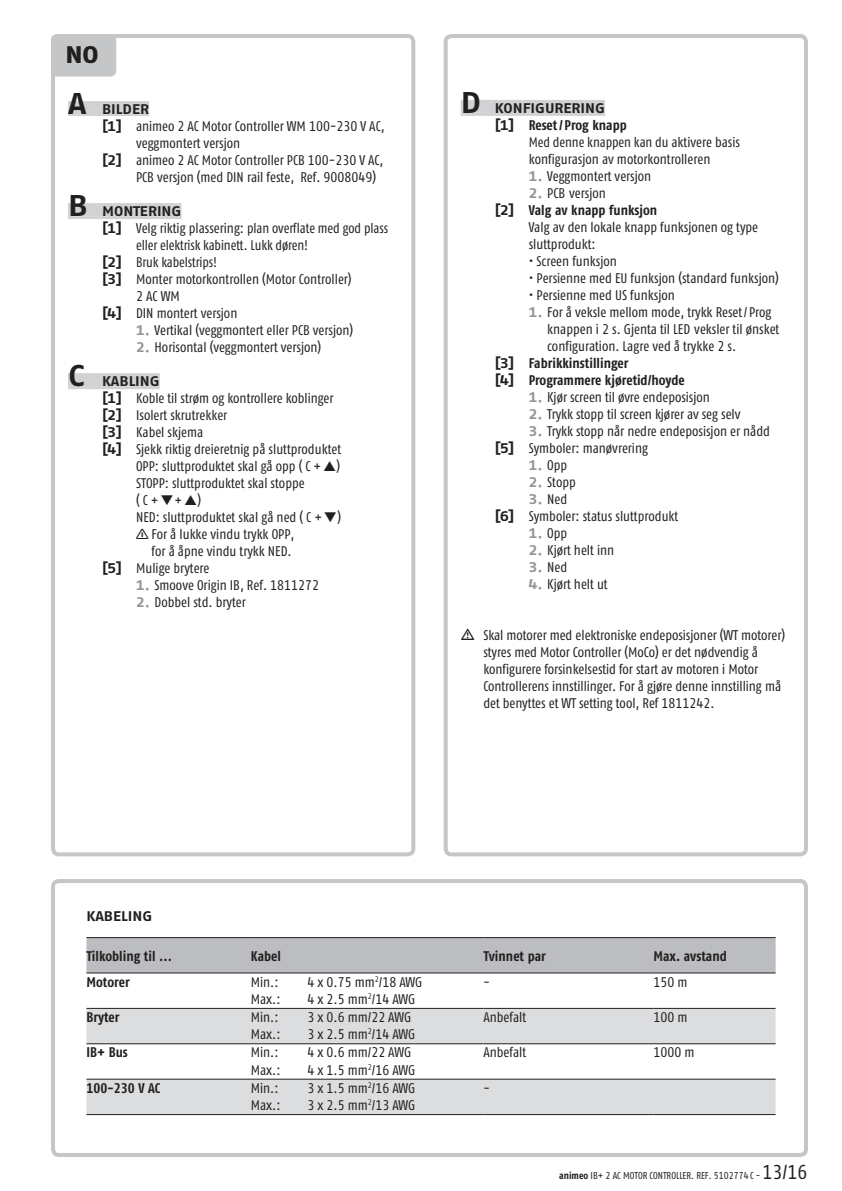
<style>
.page{position:relative;width:842px;height:1191px;background:#fff}
.page>*{position:absolute;margin:0;border:0;box-sizing:border-box;transform-origin:0 0}
.t1{font:24px "Fago Ex Exb Tf";color:#231f20}
.t2{font:14px/17px "Fago Co Regular Tf";color:#231f20}
.t3{font:14px "Fago Co Bold Tf";color:#231f20}
.t4{font:14px "Fago Ex Bold Tf";color:#231f20}
.t5{font:10px "Fago Co Regular Tf";color:#231f20}
.s1{font-size:30px}
.s2{font-family:"Fago Ex Bold Tf"}
.s3{font-family:"Fago Ex Bold Tf";color:#939598}
.s4{font-family:"Fago Co Bold Tf"}
.s5{font-size:20px}
</style>
<div class="page">
<div style="left:51px;top:34px;width:364px;height:822px;border:4px solid #c5c6c8;border-radius:6px"></div>
<div style="left:444px;top:34px;width:364px;height:822px;border:4px solid #c5c6c8;border-radius:6px"></div>
<div style="left:51px;top:879px;width:757px;height:278px;border:4px solid #c5c6c8;border-radius:6px"></div>
<div style="left:68px;top:101px;width:81px;height:13px;background:#d1d2d4"></div>
<hr style="left:68px;top:114px;width:81px;height:2px;background:#d1d2d4">
<div style="left:68px;top:203px;width:113px;height:13px;background:#d1d2d4"></div>
<hr style="left:68px;top:216px;width:113px;height:3px;background:#d1d2d4">
<div style="left:68px;top:373px;width:92px;height:13px;background:#d1d2d4"></div>
<hr style="left:68px;top:386px;width:92px;height:3px;background:#d1d2d4">
<div style="left:461px;top:100px;width:144px;height:13px;background:#d1d2d4"></div>
<hr style="left:461px;top:113px;width:144px;height:3px;background:#d1d2d4">
<div style="left:51px;top:34px;width:65px;height:43px;background:#c5c6c8;border-radius:6px"></div>
<svg style="left:86px;top:938px;width:690px;height:70px"></svg>
<svg style="left:86px;top:1009px;width:690px;height:105px;fill:#dcdddf"></svg>
<hr style="left:86px;top:1078px;width:165px;height:1px;background:#231f20">
<hr style="left:251px;top:1078px;width:232px;height:1px;background:#231f20">
<hr style="left:483px;top:1078px;width:170px;height:1px;background:#231f20">
<hr style="left:653px;top:1078px;width:123px;height:1px;background:#231f20">
<hr style="left:86px;top:1114px;width:165px;height:1px;background:#231f20">
<hr style="left:251px;top:1114px;width:232px;height:1px;background:#231f20">
<hr style="left:483px;top:1114px;width:170px;height:1px;background:#231f20">
<hr style="left:653px;top:1114px;width:123px;height:1px;background:#231f20">
<hr style="left:86px;top:937px;width:165px;height:1px;background:#231f20">
<hr style="left:251px;top:937px;width:232px;height:1px;background:#231f20">
<hr style="left:483px;top:937px;width:170px;height:1px;background:#231f20">
<hr style="left:653px;top:937px;width:123px;height:1px;background:#231f20">
<hr style="left:86px;top:972px;width:165px;height:1px;background:#231f20">
<hr style="left:251px;top:972px;width:232px;height:1px;background:#231f20">
<hr style="left:483px;top:972px;width:170px;height:1px;background:#231f20">
<hr style="left:653px;top:972px;width:123px;height:1px;background:#231f20">
<hr style="left:86px;top:1008px;width:165px;height:1px;background:#231f20">
<hr style="left:251px;top:1008px;width:232px;height:1px;background:#231f20">
<hr style="left:483px;top:1008px;width:170px;height:1px;background:#231f20">
<hr style="left:653px;top:1008px;width:123px;height:1px;background:#231f20">
<hr style="left:86px;top:1043px;width:165px;height:1px;background:#231f20">
<hr style="left:251px;top:1043px;width:232px;height:1px;background:#231f20">
<hr style="left:483px;top:1043px;width:170px;height:1px;background:#231f20">
<hr style="left:653px;top:1043px;width:123px;height:1px;background:#231f20">
<p class="t1" style="left:65px;top:40px;width:35px">NO</p>
<p class="t4" style="left:68px;top:101px;width:83px"><span class="s1">A</span> BILDER</p>
<p class="t2" style="left:136px;top:118px;width:250px;text-indent:-34px"><span class="s2">[1]</span> animeo 2 AC Motor Controller WM 100-230 V AC, veggmontert versjon</p>
<p class="t2" style="left:136px;top:152px;width:249px;text-indent:-34px"><span class="s2">[2]</span> animeo 2 AC Motor Controller PCB 100-230 V AC,<br>PCB versjon (med DIN rail feste, Ref. 9008049)</p>
<p class="t4" style="left:68px;top:203px;width:115px"><span class="s1">B</span> MONTERING</p>
<p class="t2" style="left:136px;top:220px;width:254px;text-indent:-34px"><span class="s2">[1]</span> Velg riktig plassering: plan overflate med god plass eller elektrisk kabinett. Lukk døren!</p>
<p class="t2" style="left:102px;top:254px;width:117px"><span class="s2">[2]</span> Bruk kabelstrips!</p>
<p class="t2" style="left:136px;top:271px;width:217px;text-indent:-34px"><span class="s2">[3]</span> Monter motorkontrollen (Motor Controller)<br>2 AC WM</p>
<p class="t2" style="left:102px;top:305px;width:137px"><span class="s2">[4]</span> DIN montert versjon</p>
<p class="t2" style="left:136px;top:322px;width:219px"><span class="s3">1.</span> Vertikal (veggmontert eller PCB versjon)</p>
<p class="t2" style="left:136px;top:339px;width:187px"><span class="s3">2.</span> Horisontal (veggmontert versjon)</p>
<p class="t4" style="left:68px;top:373px;width:93px"><span class="s1">C</span> KABLING</p>
<p class="t2" style="left:102px;top:390px;width:233px"><span class="s2">[1]</span> Koble til strøm og kontrollere koblinger</p>
<p class="t2" style="left:102px;top:407px;width:127px"><span class="s2">[2]</span> Isolert skrutrekker</p>
<p class="t2" style="left:102px;top:424px;width:103px"><span class="s2">[3]</span> Kabel skjema</p>
<p class="t2" style="left:102px;top:441px;width:241px"><span class="s2">[4]</span> Sjekk riktig dreieretnig på sluttproduktet</p>
<p class="t2" style="left:136px;top:458px;width:206px">OPP: sluttproduktet skal gå opp ( C + ▲)<br>STOPP: sluttproduktet skal stoppe<br>( C +▼+▲)<br>NED: sluttproduktet skal gå ned ( C + ▼)</p>
<p class="t2" style="left:136px;top:526px;width:160px;text-align:right">■ For å lukke vindu trykk OPP, for å åpne vindu trykk NED.</p>
<p class="t2" style="left:102px;top:560px;width:109px"><span class="s2">[5]</span> Mulige brytere</p>
<p class="t2" style="left:136px;top:577px;width:185px"><span class="s3">1.</span> Smoove Origin IB, Ref. 1811272</p>
<p class="t2" style="left:136px;top:594px;width:111px"><span class="s3">2.</span> Dobbel std. bryter</p>
<p class="t4" style="left:461px;top:100px;width:146px"><span class="s1">D</span> KONFIGURERING</p>
<p class="t2" style="left:529px;top:116px;width:213px;text-indent:-34px"><span class="s2">[1]</span> <span class="s4">Reset/ Prog knapp<br></span>Med denne knappen kan du aktivere basis konfigurasjon av motorkontrolleren</p>
<p class="t2" style="left:529px;top:167px;width:124px"><span class="s3">1.</span> Veggmontert versjon</p>
<p class="t2" style="left:529px;top:184px;width:79px"><span class="s3">2.</span> PCB versjon</p>
<p class="t2" style="left:529px;top:201px;width:231px;text-indent:-34px"><span class="s2">[2]</span> <span class="s4">Valg av knapp funksjon<br></span>Valg av den lokale knapp funksjonen og type sluttprodukt:</p>
<p class="t2" style="left:529px;top:252px;width:90px">• Screen funksjon</p>
<p class="t2" style="left:529px;top:269px;width:252px">• Persienne med EU funksjon (standard funksjon)</p>
<p class="t2" style="left:529px;top:286px;width:148px">• Persienne med US funksjon</p>
<p class="t2" style="left:547px;top:303px;width:234px;text-indent:-18px"><span class="s3">1.</span> For å veksle mellom mode, trykk Reset/ Prog knappen i 2 s. Gjenta til LED veksler til ønsket configuration. Lagre ved å trykke 2 s.</p>
<p class="t3" style="left:495px;top:355px;width:135px"><span class="s2">[3]</span> Fabrikkinstillinger</p>
<p class="t3" style="left:495px;top:372px;width:191px"><span class="s2">[4]</span> Programmere kjøretid/hoyde</p>
<p class="t2" style="left:529px;top:388px;width:183px"><span class="s3">1.</span> Kjør screen til øvre endeposisjon</p>
<p class="t2" style="left:529px;top:405px;width:213px"><span class="s3">2.</span> Trykk stopp til screen kjører av seg selv</p>
<p class="t2" style="left:529px;top:422px;width:243px"><span class="s3">3.</span> Trykk stopp når nedre endeposisjon er nådd</p>
<p class="t2" style="left:495px;top:439px;width:155px"><span class="s2">[5]</span> Symboler: manøvrering</p>
<p class="t2" style="left:529px;top:456px;width:40px"><span class="s3">1.</span> Opp</p>
<p class="t2" style="left:529px;top:473px;width:49px"><span class="s3">2.</span> Stopp</p>
<p class="t2" style="left:529px;top:490px;width:40px"><span class="s3">3.</span> Ned</p>
<p class="t2" style="left:495px;top:507px;width:185px"><span class="s2">[6]</span> Symboler: status sluttprodukt</p>
<p class="t2" style="left:529px;top:524px;width:40px"><span class="s3">1.</span> Opp</p>
<p class="t2" style="left:529px;top:541px;width:87px"><span class="s3">2.</span> Kjørt helt inn</p>
<p class="t2" style="left:529px;top:558px;width:40px"><span class="s3">3.</span> Ned</p>
<p class="t2" style="left:529px;top:575px;width:81px"><span class="s3">4.</span> Kjørt helt ut</p>
<p class="t2" style="left:483px;top:626px;width:303px">Skal motorer med elektroniske endeposisjoner (WT motorer) styres med Motor Controller (MoCo) er det nødvendig å konfigurere forsinkelsestid for start av motoren i Motor Controllerens innstillinger. For å gjøre denne innstilling må det benyttes et WT setting tool, Ref 1811242.</p>
<p class="t4" style="left:86px;top:908px;width:67px">KABELING</p>
<p class="t3" style="left:86px;top:947px;width:87px">Tilkobling til ...</p>
<p class="t3" style="left:251px;top:947px;width:31px">Kabel</p>
<p class="t3" style="left:483px;top:947px;width:64px">Tvinnet par</p>
<p class="t3" style="left:653px;top:947px;width:75px">Max. avstand</p>
<p class="t3" style="left:86px;top:973px;width:45px">Motorer</p>
<p class="t2" style="left:251px;top:973px;width:29px">Min.:</p>
<p class="t2" style="left:308px;top:973px;width:116px">4 x 0.75 mm<sup>2</sup>/18 AWG</p>
<p class="t2" style="left:251px;top:990px;width:31px">Max.:</p>
<p class="t2" style="left:308px;top:990px;width:109px">4 x 2.5 mm<sup>2</sup>/14 AWG</p>
<p class="t2" style="left:483px;top:973px;width:8px">-</p>
<p class="t2" style="left:653px;top:973px;width:36px">150 m</p>
<p class="t3" style="left:86px;top:1008px;width:34px">Bryter</p>
<p class="t2" style="left:251px;top:1008px;width:29px">Min.:</p>
<p class="t2" style="left:308px;top:1008px;width:105px">3 x 0.6 mm/22 AWG</p>
<p class="t2" style="left:251px;top:1025px;width:31px">Max.:</p>
<p class="t2" style="left:308px;top:1025px;width:109px">3 x 2.5 mm<sup>2</sup>/14 AWG</p>
<p class="t2" style="left:483px;top:1008px;width:44px">Anbefalt</p>
<p class="t2" style="left:653px;top:1008px;width:36px">100 m</p>
<p class="t3" style="left:86px;top:1044px;width:43px">IB+ Bus</p>
<p class="t2" style="left:251px;top:1044px;width:29px">Min.:</p>
<p class="t2" style="left:308px;top:1044px;width:105px">4 x 0.6 mm/22 AWG</p>
<p class="t2" style="left:251px;top:1061px;width:31px">Max.:</p>
<p class="t2" style="left:308px;top:1061px;width:109px">4 x 1.5 mm<sup>2</sup>/16 AWG</p>
<p class="t2" style="left:483px;top:1044px;width:44px">Anbefalt</p>
<p class="t2" style="left:653px;top:1044px;width:43px">1000 m</p>
<p class="t3" style="left:86px;top:1079px;width:75px">100-230 V AC</p>
<p class="t2" style="left:251px;top:1079px;width:29px">Min.:</p>
<p class="t2" style="left:308px;top:1079px;width:109px">3 x 1.5 mm<sup>2</sup>/16 AWG</p>
<p class="t2" style="left:251px;top:1096px;width:31px">Max.:</p>
<p class="t2" style="left:308px;top:1096px;width:109px">3 x 2.5 mm<sup>2</sup>/13 AWG</p>
<p class="t2" style="left:483px;top:1079px;width:8px">-</p>
<p class="t5" style="left:559px;top:1169px;width:250px"><span class="s4">animeo</span> IB+ 2 AC MOTOR CONTROLLER. REF. 5102774C - <span class="s5">13/16</span></p>
</div>
